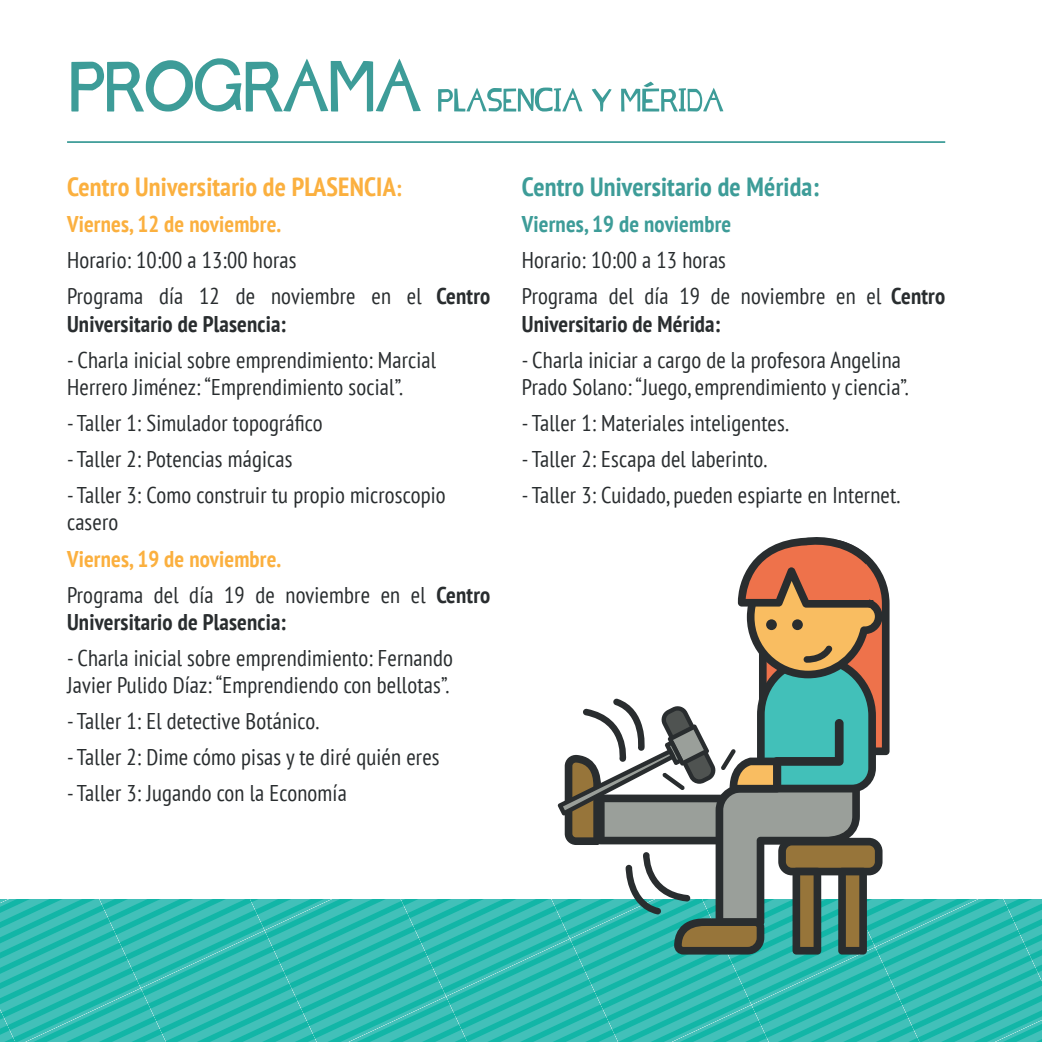
<style>
.page{position:relative;width:1042px;height:1042px;background:#fff}
.page>*{position:absolute;margin:0;border:0;box-sizing:border-box;transform-origin:0 0}
.t1{font:55.12px "chocolat bleu";letter-spacing:.01em;color:#3d9c98}
.t2{font:700 condensed 26.25px "PT Sans";letter-spacing:.01em;color:#fbb03f}
.t3{font:700 condensed 26.25px "PT Sans";letter-spacing:.01em;color:#3d9c98}
.t4{font:condensed 22.75px/27.3px "PT Sans";letter-spacing:.01em;color:#292d2f}
.t5{font:700 condensed 22.75px "PT Sans";letter-spacing:.01em;color:#292d2f}
.t6{font:700 condensed 22.75px "PT Sans";letter-spacing:.01em;color:#fbb03f}
.t7{font:700 condensed 22.75px "PT Sans";letter-spacing:.01em;color:#3d9c98}
.s1{font-size:122.67px}
.s2{font-size:22.75px}
.s3{font-weight:700}
.s4{font-weight:700;color:#fbb03f}
</style>
<div class="page">
<svg style="left:0;top:900px;width:1042px;height:142px;background:#2ebbb1"></svg>
<hr style="left:67px;top:141px;width:878px;height:2px;background:#3d9c98">
<svg style="left:558px;top:537px;width:331px;height:417px"></svg>
<h1 class="t1" style="left:70px;top:75px;width:655px"><span class="s1">PROGRAMA</span> PLASENCIA Y MÉRIDA</h1>
<p class="t2" style="left:67px;top:169px;width:336px">Centro Universitario de PLASENCIA<span class="s2">:</span></p>
<p class="t6" style="left:67px;top:209px;width:215px">Viernes, 12 de noviembre.</p>
<p class="t4" style="left:67px;top:242px;width:425px;line-height:36.1px">Horario: 10:00 a 13:00 horas<br>Programa día 12 de noviembre en el <span class="s3">Centro</span></p>
<p class="t5" style="left:67px;top:308px;width:221px">Universitario de Plasencia:</p>
<p class="t4" style="left:67px;top:345px;width:371px">- Charla inicial sobre emprendimiento: Marcial<br>Herrero Jiménez: “Emprendimiento social”.</p>
<p class="t4" style="left:67px;top:409px;width:257px">- Taller 1: Simulador topográfico</p>
<p class="t4" style="left:67px;top:445px;width:227px">- Taller 2: Potencias mágicas</p>
<p class="t4" style="left:67px;top:481px;width:380px">- Taller 3: Como construir tu propio microscopio casero</p>
<p class="t4" style="left:67px;top:540px;width:425px;line-height:36.1px"><span class="s4">Viernes, 19 de noviembre.<br></span>Programa del día 19 de noviembre en el <span class="s3">Centro</span></p>
<p class="t5" style="left:67px;top:607px;width:221px">Universitario de Plasencia:</p>
<p class="t4" style="left:67px;top:644px;width:387px">- Charla inicial sobre emprendimiento: Fernando<br>Javier Pulido Díaz: “Emprendiendo con bellotas”.</p>
<p class="t4" style="left:67px;top:707px;width:253px">- Taller 1: El detective Botánico.</p>
<p class="t4" style="left:67px;top:743px;width:374px">- Taller 2: Dime cómo pisas y te diré quién eres</p>
<p class="t4" style="left:67px;top:779px;width:281px">- Taller 3: Jugando con la Economía</p>
<p class="t3" style="left:522px;top:169px;width:299px">Centro Universitario de Mérida:</p>
<p class="t7" style="left:522px;top:209px;width:211px">Viernes, 19 de noviembre</p>
<p class="t4" style="left:522px;top:242px;width:425px;line-height:36.1px">Horario: 10:00 a 13 horas<br>Programa del día 19 de noviembre en el <span class="s3">Centro</span></p>
<p class="t5" style="left:522px;top:308px;width:200px">Universitario de Mérida:</p>
<p class="t4" style="left:522px;top:345px;width:388px">- Charla iniciar a cargo de la profesora Angelina<br>Prado Solano: “Juego, emprendimiento y ciencia”.</p>
<p class="t4" style="left:522px;top:409px;width:268px">- Taller 1: Materiales inteligentes.</p>
<p class="t4" style="left:522px;top:445px;width:247px">- Taller 2: Escapa del laberinto.</p>
<p class="t4" style="left:522px;top:481px;width:380px">- Taller 3: Cuidado, pueden espiarte en Internet.</p>
</div>
